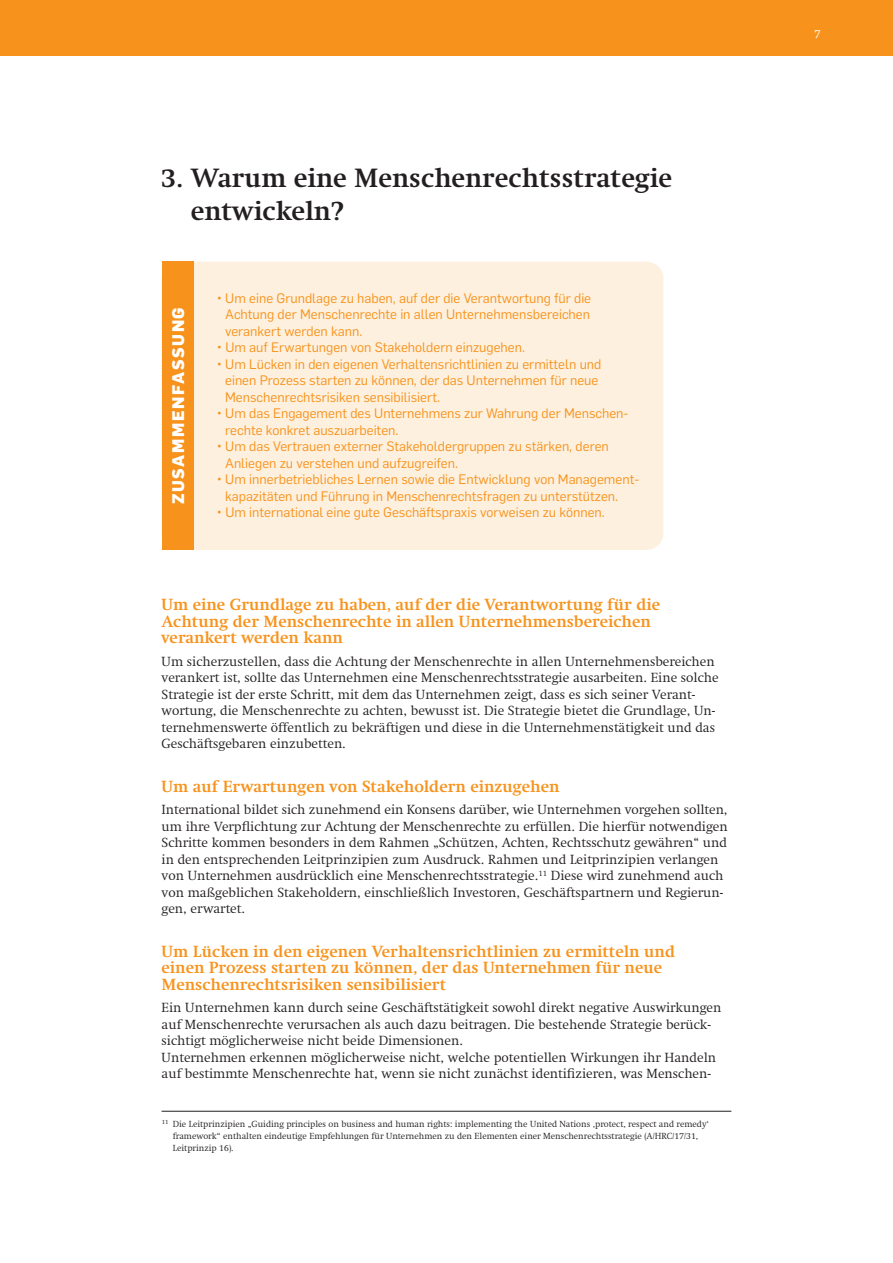
<style>
.page{position:relative;width:893px;height:1263px;background:#fff}
.page>*{position:absolute;margin:0;border:0;box-sizing:border-box;transform-origin:0 0}
.t1{font:700 27px/33px "Swift Com";color:#231f20}
.t2{font:700 16.5px/16.5px "Swift Com";color:#f7931d}
.t3{font:800 16.5px "Flama";letter-spacing:.1em;color:#fff}
.t4{font:300 13.5px/16.5px "Swift Com";color:#231f20}
.t5{font:13.5px/16.5px "Flama";color:#f7931d}
.t6{font:300 12px "Swift Com";color:#fff}
.t7{font:300 9px/12px "Swift Com";color:#231f20}
</style>
<div class="page">
<div style="left:0;top:0;width:893px;height:55px;background:#f7931d"></div>
<div style="left:162px;top:262px;width:501px;height:288px;background:#fef0de;border-radius:17px"></div>
<div style="left:162px;top:262px;width:31px;height:288px;background:#f7931d"></div>
<hr style="left:162px;top:1111px;width:569px;height:1px;background:#231f20">
<h1 class="t1" style="left:191px;top:161px;width:483px;text-indent:-29px">3. Warum eine Menschenrechtsstrategie entwickeln?</h1>
<p class="t3" style="left:171px;top:504px;width:198px;rotate:-90deg">ZUSAMMENFASSUNG</p>
<p class="t5" style="left:225px;top:290px;width:367px;text-align:justify;text-indent:-8px">• Um eine Grundlage zu haben, auf der die Verantwortung für die Achtung der Menschenrechte in allen Unternehmensbereichen verankert werden kann.</p>
<p class="t5" style="left:217px;top:340px;width:310px">• Um auf Erwartungen von Stakeholdern einzugehen.</p>
<p class="t5" style="left:225px;top:356px;width:378px;text-indent:-8px">• Um Lücken in den eigenen Verhaltensrichtlinien zu ermitteln und einen Prozess starten zu können, der das Unternehmen für neue<br>Menschenrechtsrisiken sensibilisiert.</p>
<p class="t5" style="left:225px;top:406px;width:405px;text-indent:-8px">• Um das Engagement des Unternehmens zur Wahrung der Menschen&shy;rechte konkret auszuarbeiten.</p>
<p class="t5" style="left:225px;top:439px;width:385px;text-indent:-8px">• Um das Vertrauen externer Stakeholdergruppen zu stärken, deren<br>Anliegen zu verstehen und aufzugreifen.</p>
<p class="t5" style="left:225px;top:472px;width:416px;text-indent:-8px">• Um innerbetriebliches Lernen sowie die Entwicklung von Management&shy;kapazitäten und Führung in Menschenrechtsfragen zu unterstützen.</p>
<p class="t5" style="left:217px;top:505px;width:389px">• Um international eine gute Geschäftspraxis vorweisen zu können.</p>
<p class="t2" style="left:162px;top:596px;width:500px">Um eine Grundlage zu haben, auf der die Verantwortung für die<br>Achtung der Menschenrechte in allen Unternehmensbereichen verankert werden kann</p>
<p class="t4" style="left:162px;top:653px;width:559px">Um sicherzustellen, dass die Achtung der Menschenrechte in allen Unternehmensbereichen verankert ist, sollte das Unternehmen eine Menschenrechtsstrategie ausarbeiten. Eine solche Strategie ist der erste Schritt, mit dem das Unternehmen zeigt, dass es sich seiner Verant&shy;wortung, die Menschenrechte zu achten, bewusst ist. Die Strategie bietet die Grundlage, Un&shy;ternehmenswerte öffentlich zu bekräftigen und diese in die Unternehmenstätigkeit und das Geschäftsgebaren einzubetten.</p>
<p class="t2" style="left:162px;top:778px;width:400px">Um auf Erwartungen von Stakeholdern einzugehen</p>
<p class="t4" style="left:162px;top:801px;width:568px">International bildet sich zunehmend ein Konsens darüber, wie Unternehmen vorgehen sollten, um ihre Verpflichtung zur Achtung der Menschenrechte zu erfüllen. Die hierfür notwendigen Schritte kommen besonders in dem Rahmen „Schützen, Achten, Rechtsschutz gewähren“ und in den entsprechenden Leitprinzipien zum Ausdruck. Rahmen und Leitprinzipien verlangen von Unternehmen ausdrücklich eine Menschenrechtsstrategie.<sup>11</sup> Diese wird zunehmend auch von maßgeblichen Stakeholdern, einschließlich Investoren, Geschäftspartnern und Regierun&shy;gen, erwartet.</p>
<p class="t2" style="left:162px;top:943px;width:515px">Um Lücken in den eigenen Verhaltensrichtlinien zu ermitteln und einen Prozess starten zu können, der das Unternehmen für neue<br>Menschenrechtsrisiken sensibilisiert</p>
<p class="t4" style="left:162px;top:999px;width:561px">Ein Unternehmen kann durch seine Geschäftstätigkeit sowohl direkt negative Auswirkungen auf Menschenrechte verursachen als auch dazu beitragen. Die bestehende Strategie berück&shy;sichtigt möglicherweise nicht beide Dimensionen.<br>Unternehmen erkennen möglicherweise nicht, welche potentiellen Wirkungen ihr Handeln auf bestimmte Menschenrechte hat, wenn sie nicht zunächst identifizieren, was Menschen-</p>
<p class="t7" style="left:173px;top:1118px;width:538px;text-indent:-11px"><sup>11</sup> Die Leitprinzipien „Guiding principles on business and human rights: implementing the United Nations ,protect, respect and remedy‘ framework“ enthalten eindeutige Empfehlungen für Unternehmen zu den Elementen einer Menschenrechtsstrategie (A/HRC/17/31,<br>Leitprinzip 16).</p>
<p class="t6" style="left:814px;top:27px;width:8px">7</p>
</div>
